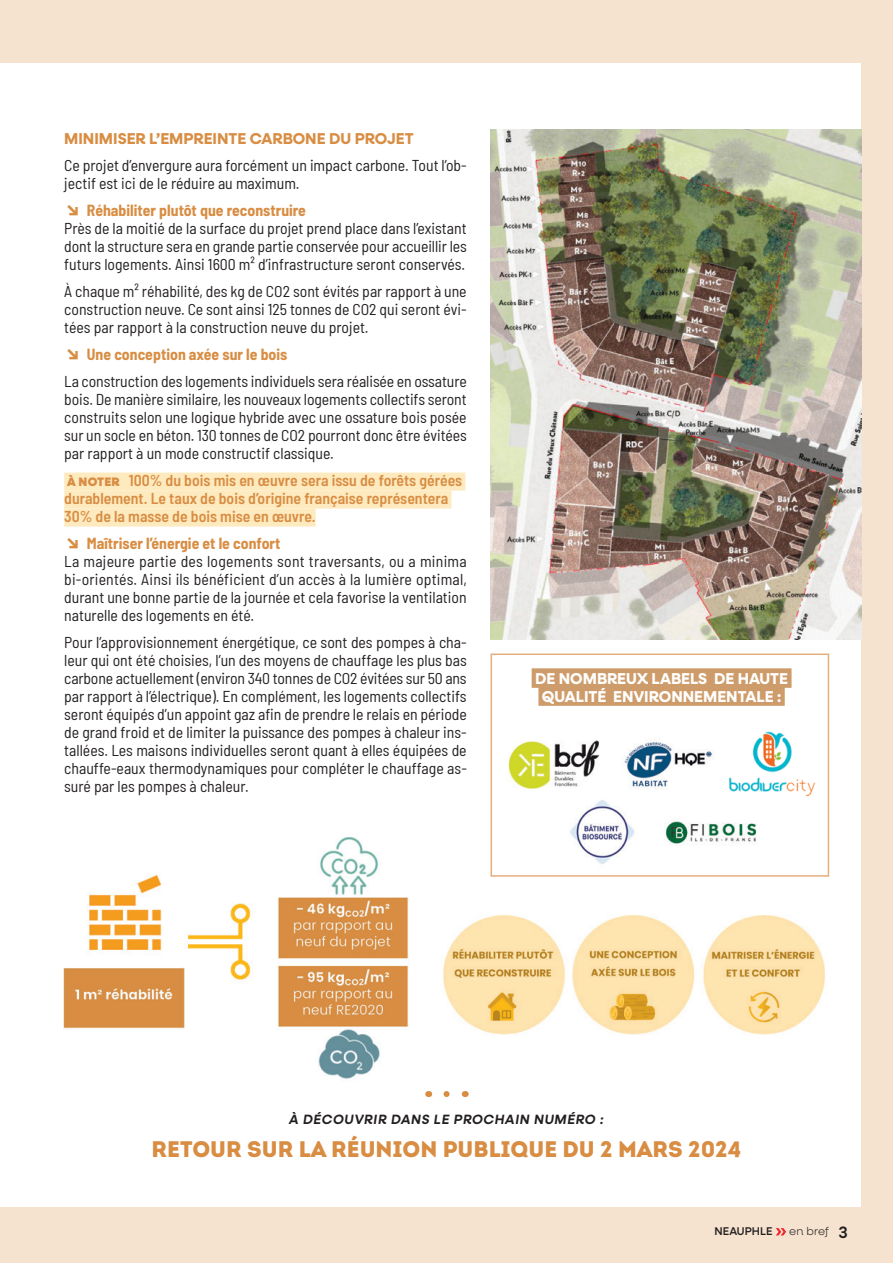
<style>
.page{position:relative;width:893px;height:1263px;background:#f5e3cf}
.page>*{position:absolute;margin:0;border:0;box-sizing:border-box;transform-origin:0 0}
.t1{font:900 22.5px "Intro";color:#d88d43}
.t2{font:semi-condensed 15.75px/18px "Barlow";color:#231f20}
.t3{font:600 semi-condensed 15.75px/18px "Barlow";color:#d88d43}
.t4{font:700 15.75px/18px "Neulis Alt";color:#fff;text-align:center}
.t5{font:700 15.75px "Neulis Alt";color:#d88d43}
.t6{font:italic 600 13.5px "Neulis Alt";letter-spacing:.05em;color:#231f20}
.t7{font:500 11.25px "Neulis Alt";letter-spacing:.01em;color:#231f20}
.t8{font:300 11.25px "Neulis Alt";letter-spacing:-.01em;color:#231f20}
.s1{font-family:"Neulis Alt";font-weight:500;font-stretch:normal;font-size:25.5px;color:#d88d43}
.s2{font-weight:700;color:#d88d43}
.s3{font-family:"Neulis Alt";font-weight:900;font-stretch:normal;font-size:12.3px}
.s4{font-weight:500;font-size:16.5px}
</style>
<div class="page">
<div style="left:0;top:63px;width:43px;height:1143px;background:#fff"></div>
<div style="left:36px;top:63px;width:825px;height:1143px;background:#fff"></div>
<svg style="left:776px;top:1228px;width:10px;height:7px"></svg>
<svg style="left:446px;top:1091px;width:4px;height:6px"></svg>
<div style="left:64px;top:473px;width:401px;height:18px;background:#feeabf"></div>
<div style="left:64px;top:491px;width:387px;height:18px;background:#feeabf"></div>
<div style="left:64px;top:509px;width:252px;height:18px;background:#feeabf"></div>
<img style="left:490px;top:130px;width:371px;height:509px">
<div style="left:532px;top:668px;width:259px;height:20px;background:#ce9c6a"></div>
<div style="left:538px;top:686px;width:247px;height:20px;background:#ce9c6a"></div>
<div style="left:490px;top:653px;width:339px;height:224px;border:2px solid #e4af7c"></div>
<img style="left:508px;top:740px;width:91px;height:49px">
<img style="left:729px;top:731px;width:87px;height:66px">
<img style="left:666px;top:821px;width:91px;height:23px">
<img style="left:570px;top:800px;width:65px;height:64px">
<img style="left:624px;top:742px;width:90px;height:47px">
<img style="left:63px;top:837px;width:346px;height:242px">
<img style="left:443px;top:915px;width:122px;height:120px">
<img style="left:572px;top:915px;width:123px;height:120px">
<img style="left:703px;top:915px;width:122px;height:120px">
<p class="t5" style="left:64px;top:129px;width:351px">MINIMISER L’EMPREINTE CARBONE DU PROJET</p>
<p class="t2" style="left:64px;top:155px;width:404px">Ce projet d’envergure aura forcément un impact carbone. Tout l’ob&shy;jectif est ici de le réduire au maximum.</p>
<p class="t2" style="left:64px;top:200px;width:404px"><span class="s1">↘</span> <span class="s2">Réhabiliter plutôt que reconstruire<br></span>Près de la moitié de la surface du projet prend place dans l’existant dont la structure sera en grande partie conservée pour accueillir les futurs logements. Ainsi 1600 m² d’infrastructure seront conservés.</p>
<p class="t2" style="left:64px;top:281px;width:404px;text-align:justify">À chaque m² réhabilité, des kg de CO2 sont évités par rapport à une construction neuve. Ce sont ainsi 125 tonnes de CO2 qui seront évi&shy;tées par rapport à la construction neuve du projet.</p>
<p class="t2" style="left:64px;top:340px;width:404px;line-height:27px"><span class="s1">↘</span> <span class="s2">Une conception axée sur le bois<br></span>La construction des logements individuels sera réalisée en ossature</p>
<p class="t2" style="left:64px;top:389px;width:404px;text-align:justify">bois. De manière similaire, les nouveaux logements collectifs seront construits selon une logique hybride avec une ossature bois posée sur un socle en béton. 130 tonnes de CO2 pourront donc être évitées par rapport à un mode constructif classique.</p>
<p class="t3" style="left:64px;top:470px;width:400px"><span class="s3">À NOTER</span> 100% du bois mis en œuvre sera issu de forêts gérées durablement. Le taux de bois d’origine française représentera<br>30% de la masse de bois mise en œuvre.</p>
<p class="t2" style="left:64px;top:533px;width:404px"><span class="s1">↘</span> <span class="s2">Maîtriser l’énergie et le confort<br></span>La majeure partie des logements sont traversants, ou a minima bi-orientés. Ainsi ils bénéficient d’un accès à la lumière optimal, durant une bonne partie de la journée et cela favorise la ventilation naturelle des logements en été.</p>
<p class="t2" style="left:64px;top:632px;width:404px;text-align:justify">Pour l’approvisionnement énergétique, ce sont des pompes à cha&shy;leur qui ont été choisies, l’un des moyens de chauffage les plus bas carbone actuellement (environ 340 tonnes de CO2 évitées sur 50 ans par rapport à l’électrique). En complément, les logements collectifs seront équipés d’un appoint gaz afin de prendre le relais en période de grand froid et de limiter la puissance des pompes à chaleur ins&shy;tallées. Les maisons individuelles seront quant à elles équipées de chauffe-eaux thermodynamiques pour compléter le chauffage as&shy;suré par les pompes à chaleur.</p>
<p class="t4" style="left:535px;top:670px;width:254px">DE NOMBREUX LABELS DE HAUTE<br>QUALITÉ ENVIRONNEMENTALE :</p>
<p class="t6" style="left:289px;top:1111px;width:316px">À DÉCOUVRIR DANS LE PROCHAIN NUMÉRO :</p>
<h1 class="t1" style="left:152px;top:1134px;width:591px">RETOUR SUR LA RÉUNION PUBLIQUE DU 2 MARS 2024</h1>
<p class="t7" style="left:714px;top:1225px;width:60px">NEAUPHLE</p>
<p class="t8" style="left:789px;top:1225px;width:60px">en bref <span class="s4">3</span></p>
</div>
